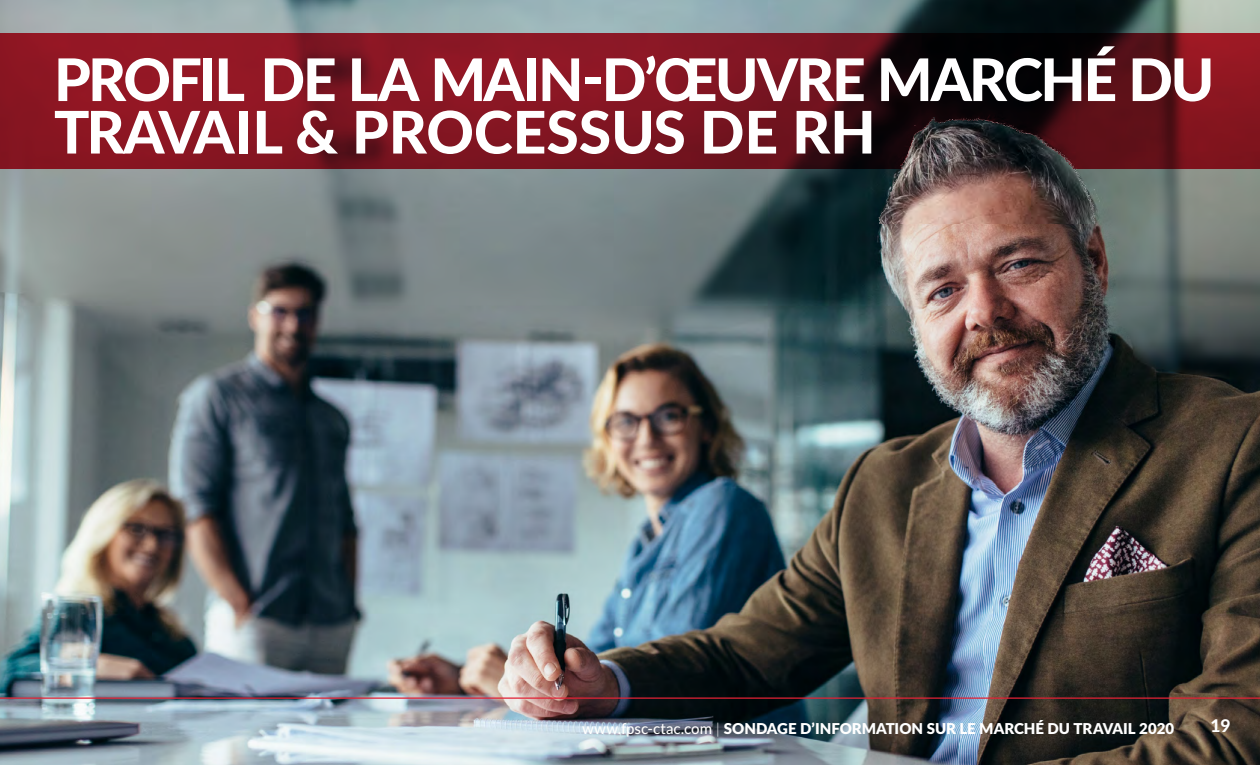
<style>
.page{position:relative;width:1260px;height:765px;background:#fff}
.page>*{position:absolute;margin:0;border:0;box-sizing:border-box;transform-origin:0 0}
.body_text{font:800 58.75px/52.5px "Lato";letter-spacing:-.035em;color:#fff}
.body_text-2{font:800 17.5px "Lato";color:#fff}
.t1{font:900 15px "Lato";color:#fff}
.s1{font-weight:500}
.s2{font-weight:300}
</style>
<div class="page">
<img style="left:0;top:0;width:1260px;height:765px">
<img style="left:877px;top:169px;width:236px;height:54px">
<svg style="left:0;top:33px;width:1260px;height:136px;background:#6c131d"></svg>
<hr style="left:0;top:697px;width:1260px;height:2px;background:#e22235">
<p class="body_text" style="left:54px;top:51px;width:1162px">PROFIL DE LA MAIN-D’ŒUVRE MARCHÉ DU<br>TRAVAIL &amp; PROCESSUS DE RH</p>
<p class="t1" style="left:582px;top:717px;width:594px"><span class="s1">www.fpsc-ctac.com</span> <span class="s2">|</span> SONDAGE D’INFORMATION SUR LE MARCHÉ DU TRAVAIL 2020</p>
<p class="body_text-2" style="left:1210px;top:713px;width:22px">19</p>
</div>
